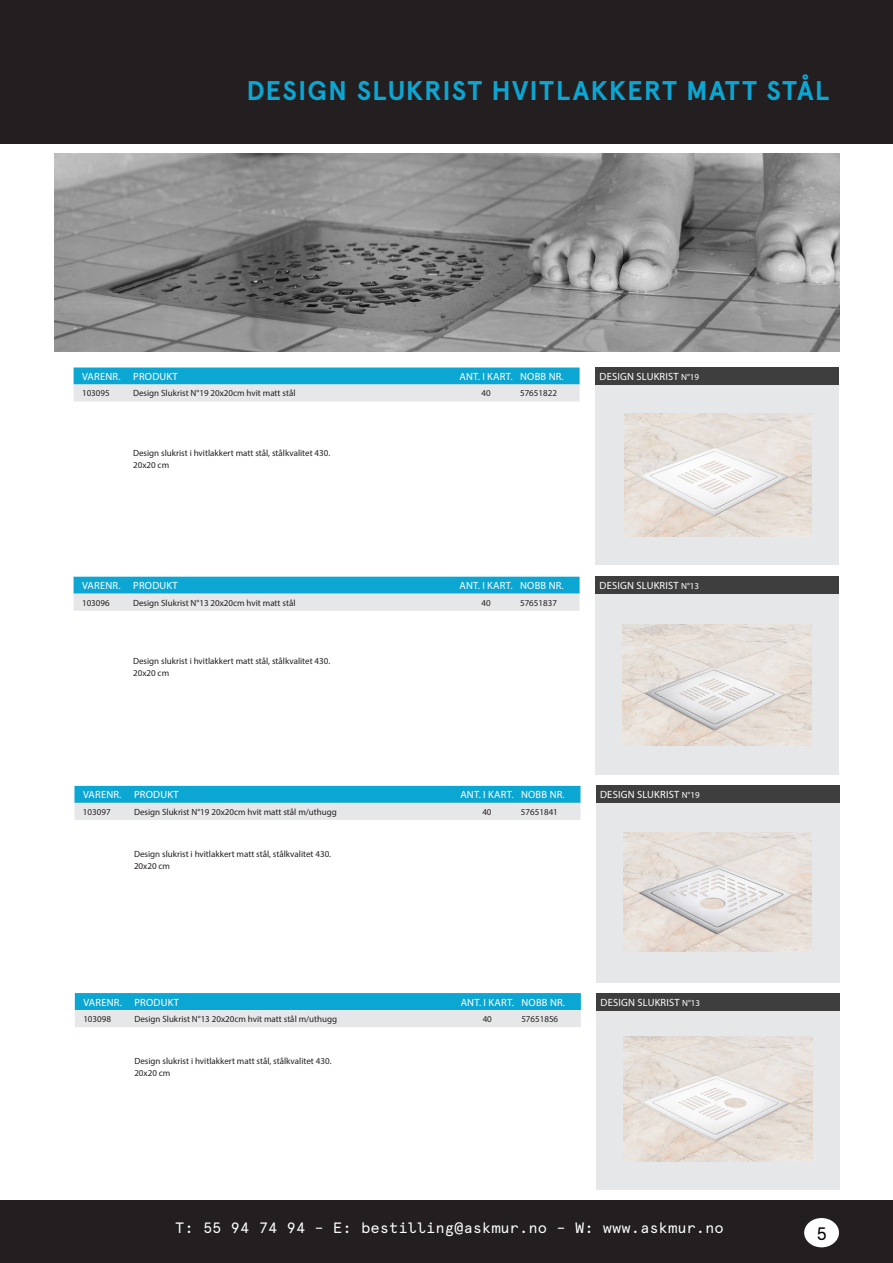
<style>
.page{position:relative;width:893px;height:1263px;background:#fff}
.page>*{position:absolute;margin:0;border:0;box-sizing:border-box;transform-origin:0 0}
.Overskrift_innhold{font:700 27px "Apercu";letter-spacing:.04em;color:#0ca6d3}
.t1{font:18px "Apercu Mono";color:#000}
.t2{font:15px "Apercu Mono";color:#fff}
.Tabell_overskrift_fø{font:10.5px "Myriad Pro";letter-spacing:.02em;color:#fff}
.Overskrift_produktbi{font:10.5px "Myriad Pro";letter-spacing:.02em;color:#fff}
.Tabell_brødtekst{font:9px "Myriad Pro";color:#231f20}
.s1{font-size:9px}
</style>
<div class="page">
<div style="left:0;top:0;width:6px;height:144px;background:#231f20"></div>
<div style="left:5px;top:1px;width:888px;height:143px;background:#231f20"></div>
<div style="left:595px;top:384px;width:244px;height:181px;background:#e6e7e9"></div>
<div style="left:595px;top:367px;width:244px;height:17px;background:#3e3e3f"></div>
<svg style="left:74px;top:367px;width:506px;height:34px;background:#7bc7de"></svg>
<div style="left:595px;top:594px;width:244px;height:180px;background:#e6e7e9"></div>
<div style="left:595px;top:577px;width:244px;height:17px;background:#3e3e3f"></div>
<svg style="left:74px;top:577px;width:506px;height:34px;background:#7cc7de"></svg>
<div style="left:0;top:1200px;width:893px;height:63px;background:#231f20"></div>
<svg style="left:74px;top:786px;width:506px;height:34px;background:#7ac7de"></svg>
<div style="left:596px;top:802px;width:243px;height:180px;background:#e6e7e9"></div>
<div style="left:596px;top:786px;width:243px;height:17px;background:#3e3e3f"></div>
<div style="left:804px;top:1218px;width:35px;height:29px;background:#fff;border-radius:50%"></div>
<img style="left:624px;top:413px;width:187px;height:124px">
<img style="left:623px;top:624px;width:188px;height:121px">
<img style="left:623px;top:833px;width:189px;height:118px">
<svg style="left:75px;top:993px;width:506px;height:34px;background:#79c6de"></svg>
<div style="left:596px;top:1009px;width:244px;height:180px;background:#e6e7e9"></div>
<div style="left:596px;top:993px;width:244px;height:17px;background:#3e3e3f"></div>
<img style="left:623px;top:1037px;width:189px;height:124px">
<img style="left:55px;top:153px;width:784px;height:198px">
<p class="Overskrift_innhold" style="left:246px;top:75px;width:584px">DESIGN SLUKRIST HVITLAKKERT MATT STÅL</p>
<p class="Tabell_overskrift_fø" style="left:82px;top:370px;width:40px">VARENR.</p>
<p class="Tabell_overskrift_fø" style="left:133px;top:370px;width:46px">PRODUKT</p>
<p class="Tabell_overskrift_fø" style="left:459px;top:370px;width:55px">ANT. I KART.</p>
<p class="Tabell_overskrift_fø" style="left:520px;top:370px;width:45px">NOBB NR.</p>
<p class="Overskrift_produktbi" style="left:599px;top:370px;width:101px">DESIGN SLUKRIST <span class="s1">N°19</span></p>
<p class="Tabell_brødtekst" style="left:82px;top:388px;width:29px">103095</p>
<p class="Tabell_brødtekst" style="left:133px;top:388px;width:164px">Design Slukrist N°19 20x20cm hvit matt stål</p>
<p class="Tabell_brødtekst" style="left:481px;top:388px;width:11px">40</p>
<p class="Tabell_brødtekst" style="left:520px;top:388px;width:38px">57651822</p>
<p class="Tabell_brødtekst" style="left:133px;top:448px;width:199px">Design slukrist i hvitlakkert matt stål, stålkvalitet 430.</p>
<p class="Tabell_brødtekst" style="left:133px;top:460px;width:38px">20x20 cm</p>
<p class="Tabell_overskrift_fø" style="left:82px;top:579px;width:40px">VARENR.</p>
<p class="Tabell_overskrift_fø" style="left:133px;top:579px;width:46px">PRODUKT</p>
<p class="Tabell_overskrift_fø" style="left:459px;top:579px;width:55px">ANT. I KART.</p>
<p class="Tabell_overskrift_fø" style="left:520px;top:579px;width:45px">NOBB NR.</p>
<p class="Overskrift_produktbi" style="left:599px;top:579px;width:101px">DESIGN SLUKRIST <span class="s1">N°13</span></p>
<p class="Tabell_brødtekst" style="left:82px;top:597px;width:29px">103096</p>
<p class="Tabell_brødtekst" style="left:133px;top:597px;width:164px">Design Slukrist N°13 20x20cm hvit matt stål</p>
<p class="Tabell_brødtekst" style="left:481px;top:597px;width:11px">40</p>
<p class="Tabell_brødtekst" style="left:520px;top:597px;width:38px">57651837</p>
<p class="Tabell_brødtekst" style="left:133px;top:656px;width:199px">Design slukrist i hvitlakkert matt stål, stålkvalitet 430.</p>
<p class="Tabell_brødtekst" style="left:133px;top:668px;width:38px">20x20 cm</p>
<p class="Tabell_overskrift_fø" style="left:83px;top:788px;width:40px">VARENR.</p>
<p class="Tabell_overskrift_fø" style="left:134px;top:788px;width:46px">PRODUKT</p>
<p class="Tabell_overskrift_fø" style="left:460px;top:788px;width:55px">ANT. I KART.</p>
<p class="Tabell_overskrift_fø" style="left:521px;top:788px;width:45px">NOBB NR.</p>
<p class="Tabell_brødtekst" style="left:83px;top:806px;width:29px">103097</p>
<p class="Tabell_brødtekst" style="left:134px;top:806px;width:204px">Design Slukrist N°19 20x20cm hvit matt stål m/uthugg</p>
<p class="Tabell_brødtekst" style="left:482px;top:806px;width:11px">40</p>
<p class="Tabell_brødtekst" style="left:521px;top:806px;width:38px">57651841</p>
<p class="Tabell_brødtekst" style="left:134px;top:848px;width:199px">Design slukrist i hvitlakkert matt stål, stålkvalitet 430.</p>
<p class="Tabell_brødtekst" style="left:134px;top:860px;width:38px">20x20 cm</p>
<p class="Overskrift_produktbi" style="left:600px;top:788px;width:101px">DESIGN SLUKRIST <span class="s1">N°19</span></p>
<p class="Tabell_overskrift_fø" style="left:83px;top:995px;width:40px">VARENR.</p>
<p class="Tabell_overskrift_fø" style="left:134px;top:995px;width:46px">PRODUKT</p>
<p class="Tabell_overskrift_fø" style="left:461px;top:995px;width:55px">ANT. I KART.</p>
<p class="Tabell_overskrift_fø" style="left:521px;top:995px;width:45px">NOBB NR.</p>
<p class="Tabell_brødtekst" style="left:83px;top:1013px;width:29px">103098</p>
<p class="Tabell_brødtekst" style="left:134px;top:1013px;width:204px">Design Slukrist N°13 20x20cm hvit matt stål m/uthugg</p>
<p class="Tabell_brødtekst" style="left:483px;top:1013px;width:11px">40</p>
<p class="Tabell_brødtekst" style="left:521px;top:1013px;width:38px">57651856</p>
<p class="Tabell_brødtekst" style="left:134px;top:1055px;width:199px">Design slukrist i hvitlakkert matt stål, stålkvalitet 430.</p>
<p class="Tabell_brødtekst" style="left:134px;top:1067px;width:38px">20x20 cm</p>
<p class="Overskrift_produktbi" style="left:600px;top:995px;width:101px">DESIGN SLUKRIST <span class="s1">N°13</span></p>
<p class="t2" style="left:175px;top:1218px;width:550px">T: 55 94 74 94 – E: bestilling@askmur.no – W: www.askmur.no</p>
<p class="t1" style="left:816px;top:1223px;width:13px">5</p>
</div>
